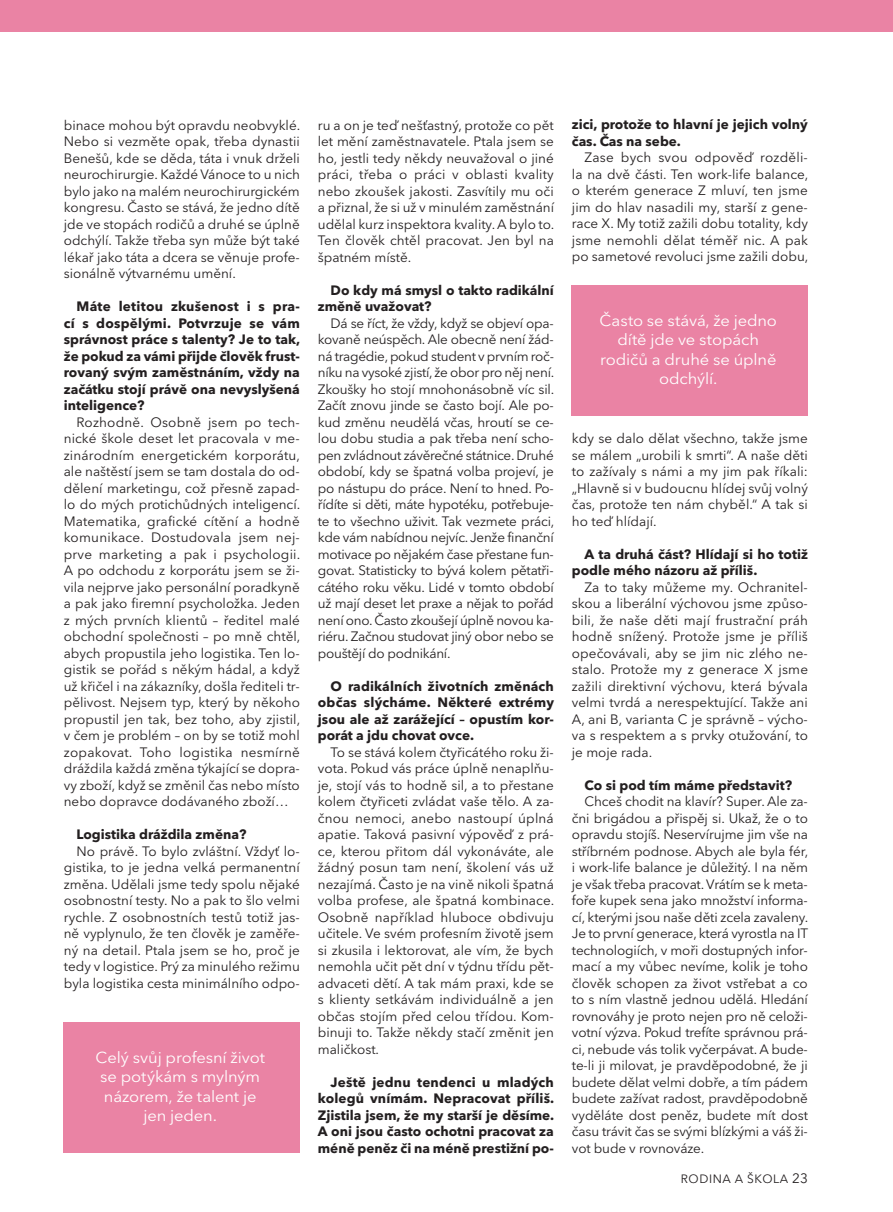
<style>
.page{position:relative;width:893px;height:1212px;background:#fff}
.page>*{position:absolute;margin:0;border:0;box-sizing:border-box;transform-origin:0 0}
.t1{font:15.75px/19.5px "Avenir Next LT Pro";letter-spacing:-.005em;color:#fff;text-align:center;scale:1.05 1}
.t2{font:13.5px/16.5px "Avenir Next LT Pro";color:#231f20;text-align:justify}
.t3{font:700 13.5px/16.5px "Avenir Next LT Pro";color:#231f20;text-align:justify}
.t4{font:12px "Avenir Next LT Pro";letter-spacing:.05em;color:#231f20}
.s1{font-size:13.5px}
</style>
<div class="page">
<div style="left:0;top:0;width:893px;height:31px;background:#ea83a4"></div>
<div style="left:64px;top:1022px;width:236px;height:131px;background:#ea83a4"></div>
<div style="left:572px;top:285px;width:236px;height:131px;background:#ea83a4"></div>
<p class="t2" style="left:64px;top:117px;width:238px">binace mohou být opravdu neobvyklé.<br>Nebo si vezměte opak, třeba dynastii Benešů, kde se děda, táta i vnuk drželi neurochirurgie. Každé Vánoce to u nich bylo jako na malém neurochirurgickém kongresu. Často se stává, že jedno dítě jde ve stopách rodičů a druhé se úplně odchýlí. Takže třeba syn může být také lékař jako táta a dcera se věnuje profe&shy;sionálně výtvarnému umění.</p>
<p class="t3" style="left:64px;top:298px;width:238px;text-indent:13px">Máte letitou zkušenost i s pra&shy;cí s dospělými. Potvrzuje se vám správnost práce s talenty? Je to tak, že pokud za vámi přijde člověk frust&shy;rovaný svým zaměstnáním, vždy na začátku stojí právě ona nevyslyšená inteligence?</p>
<p class="t2" style="left:64px;top:414px;width:238px;text-indent:13px">Rozhodně. Osobně jsem po tech&shy;nické škole deset let pracovala v me&shy;zinárodním energetickém korporátu, ale naštěstí jsem se tam dostala do od&shy;dělení marketingu, což přesně zapad&shy;lo do mých protichůdných inteligencí.<br>Matematika, grafické cítění a hodně komunikace. Dostudovala jsem nej&shy;prve marketing a pak i psychologii.<br>A po odchodu z korporátu jsem se ži&shy;vila nejprve jako personální poradkyně a pak jako firemní psycholožka. Jeden z mých prvních klientů – ředitel malé obchodní společnosti – po mně chtěl, abych propustila jeho logistika. Ten lo&shy;gistik se pořád s někým hádal, a když už křičel i na zákazníky, došla řediteli tr&shy;pělivost. Nejsem typ, který by někoho propustil jen tak, bez toho, aby zjistil, v čem je problém – on by se totiž mohl zopakovat. Toho logistika nesmírně dráždila každá změna týkající se dopra&shy;vy zboží, když se změnil čas nebo místo nebo dopravce dodávaného zboží…</p>
<p class="t3" style="left:77px;top:826px;width:171px">Logistika dráždila změna?</p>
<p class="t2" style="left:64px;top:843px;width:238px;text-indent:13px">No právě. To bylo zvláštní. Vždyť lo&shy;gistika, to je jedna velká permanentní změna. Udělali jsme tedy spolu nějaké osobnostní testy. No a pak to šlo velmi rychle. Z osobnostních testů totiž jas&shy;ně vyplynulo, že ten člověk je zaměře&shy;ný na detail. Ptala jsem se ho, proč je tedy v logistice. Prý za minulého režimu byla logistika cesta minimálního odpo-</p>
<p class="t1" style="left:95px;top:1047px;width:163px">Celý svůj profesní život se potýkám s mylným názorem, že talent je jen jeden.</p>
<p class="t2" style="left:318px;top:117px;width:238px">ru a on je teď nešťastný, protože co pět let mění zaměstnavatele. Ptala jsem se ho, jestli tedy někdy neuvažoval o jiné práci, třeba o práci v oblasti kvality nebo zkoušek jakosti. Zasvítily mu oči a přiznal, že si už v minulém zaměstnání udělal kurz inspektora kvality. A bylo to.<br>Ten člověk chtěl pracovat. Jen byl na špatném místě.</p>
<p class="t3" style="left:318px;top:281px;width:238px;text-indent:13px">Do kdy má smysl o takto radikální změně uvažovat?</p>
<p class="t2" style="left:318px;top:315px;width:238px;text-indent:13px">Dá se říct, že vždy, když se objeví opa&shy;kovaně neúspěch. Ale obecně není žád&shy;ná tragédie, pokud student v prvním roč&shy;níku na vysoké zjistí, že obor pro něj není.<br>Zkoušky ho stojí mnohonásobně víc sil.<br>Začít znovu jinde se často bojí. Ale po&shy;kud změnu neudělá včas, hroutí se ce&shy;lou dobu studia a pak třeba není scho&shy;pen zvládnout závěrečné státnice. Druhé období, kdy se špatná volba projeví, je po nástupu do práce. Není to hned. Po&shy;řídíte si děti, máte hypotéku, potřebuje&shy;te to všechno uživit. Tak vezmete práci, kde vám nabídnou nejvíc. Jenže finanční motivace po nějakém čase přestane fun&shy;govat. Statisticky to bývá kolem pětatři&shy;cátého roku věku. Lidé v tomto období už mají deset let praxe a nějak to pořád není ono. Často zkoušejí úplně novou ka&shy;riéru. Začnou studovat jiný obor nebo se pouštějí do podnikání.</p>
<p class="t3" style="left:318px;top:677px;width:238px;text-indent:13px">O radikálních životních změnách občas slýcháme. Některé extrémy jsou ale až zarážející – opustím kor&shy;porát a jdu chovat ovce.</p>
<p class="t2" style="left:318px;top:743px;width:238px;text-indent:13px">To se stává kolem čtyřicátého roku ži&shy;vota. Pokud vás práce úplně nenaplňu&shy;je, stojí vás to hodně sil, a to přestane kolem čtyřiceti zvládat vaše tělo. A za&shy;čnou nemoci, anebo nastoupí úplná apatie. Taková pasivní výpověď z prá&shy;ce, kterou přitom dál vykonáváte, ale žádný posun tam není, školení vás už nezajímá. Často je na vině nikoli špatná volba profese, ale špatná kombinace.<br>Osobně například hluboce obdivuju učitele. Ve svém profesním životě jsem si zkusila i lektorovat, ale vím, že bych nemohla učit pět dní v týdnu třídu pět&shy;advaceti dětí. A tak mám praxi, kde se s klienty setkávám individuálně a jen občas stojím před celou třídou. Kom&shy;binuji to. Takže někdy stačí změnit jen maličkost.</p>
<p class="t3" style="left:318px;top:1073px;width:238px;text-indent:13px">Ještě jednu tendenci u mladých kolegů vnímám. Nepracovat příliš.<br>Zjistila jsem, že my starší je děsíme.<br>A oni jsou často ochotni pracovat za méně peněz či na méně prestižní po-</p>
<p class="t3" style="left:572px;top:116px;width:238px">zici, protože to hlavní je jejich volný čas. Čas na sebe.</p>
<p class="t2" style="left:572px;top:149px;width:238px;text-indent:13px">Zase bych svou odpověď rozděli&shy;la na dvě části. Ten work-life balance, o kterém generace Z mluví, ten jsme jim do hlav nasadili my, starší z gene&shy;race X. My totiž zažili dobu totality, kdy jsme nemohli dělat téměř nic. A pak po sametové revoluci jsme zažili dobu,</p>
<p class="t1" style="left:599px;top:310px;width:171px">Často se stává, že jedno dítě jde ve stopách rodičů a druhé se úplně odchýlí.</p>
<p class="t2" style="left:572px;top:430px;width:238px">kdy se dalo dělat všechno, takže jsme se málem „urobili k smrti“. A naše děti to zažívaly s námi a my jim pak říkali: „Hlavně si v budoucnu hlídej svůj volný čas, protože ten nám chyběl.“ A tak si ho teď hlídají.</p>
<p class="t3" style="left:572px;top:546px;width:238px;text-indent:13px">A ta druhá část? Hlídají si ho totiž podle mého názoru až příliš.</p>
<p class="t2" style="left:572px;top:579px;width:238px;text-indent:13px">Za to taky můžeme my. Ochranitel&shy;skou a liberální výchovou jsme způso&shy;bili, že naše děti mají frustrační práh hodně snížený. Protože jsme je příliš opečovávali, aby se jim nic zlého ne&shy;stalo. Protože my z generace X jsme zažili direktivní výchovu, která bývala velmi tvrdá a nerespektující. Takže ani A, ani B, varianta C je správně – výcho&shy;va s respektem a s prvky otužování, to je moje rada.</p>
<p class="t3" style="left:585px;top:777px;width:209px">Co si pod tím máme představit?</p>
<p class="t2" style="left:572px;top:793px;width:238px;text-indent:13px">Chceš chodit na klavír? Super. Ale za&shy;čni brigádou a přispěj si. Ukaž, že o to opravdu stojíš. Neservírujme jim vše na stříbrném podnose. Abych ale byla fér, i work-life balance je důležitý. I na něm je však třeba pracovat. Vrátím se k meta&shy;foře kupek sena jako množství informa&shy;cí, kterými jsou naše děti zcela zavaleny.<br>Je to první generace, která vyrostla na IT technologiích, v moři dostupných infor&shy;mací a my vůbec nevíme, kolik je toho člověk schopen za život vstřebat a co to s ním vlastně jednou udělá. Hledání rovnováhy je proto nejen pro ně celoži&shy;votní výzva. Pokud trefíte správnou prá&shy;ci, nebude vás tolik vyčerpávat. A bude&shy;te-li ji milovat, je pravděpodobné, že ji budete dělat velmi dobře, a tím pádem budete zažívat radost, pravděpodobně vyděláte dost peněz, budete mít dost času trávit čas se svými blízkými a váš ži&shy;vot bude v rovnováze.</p>
<p class="t4" style="left:681px;top:1171px;width:129px">RODINA A ŠKOLA <span class="s1">23</span></p>
</div>
